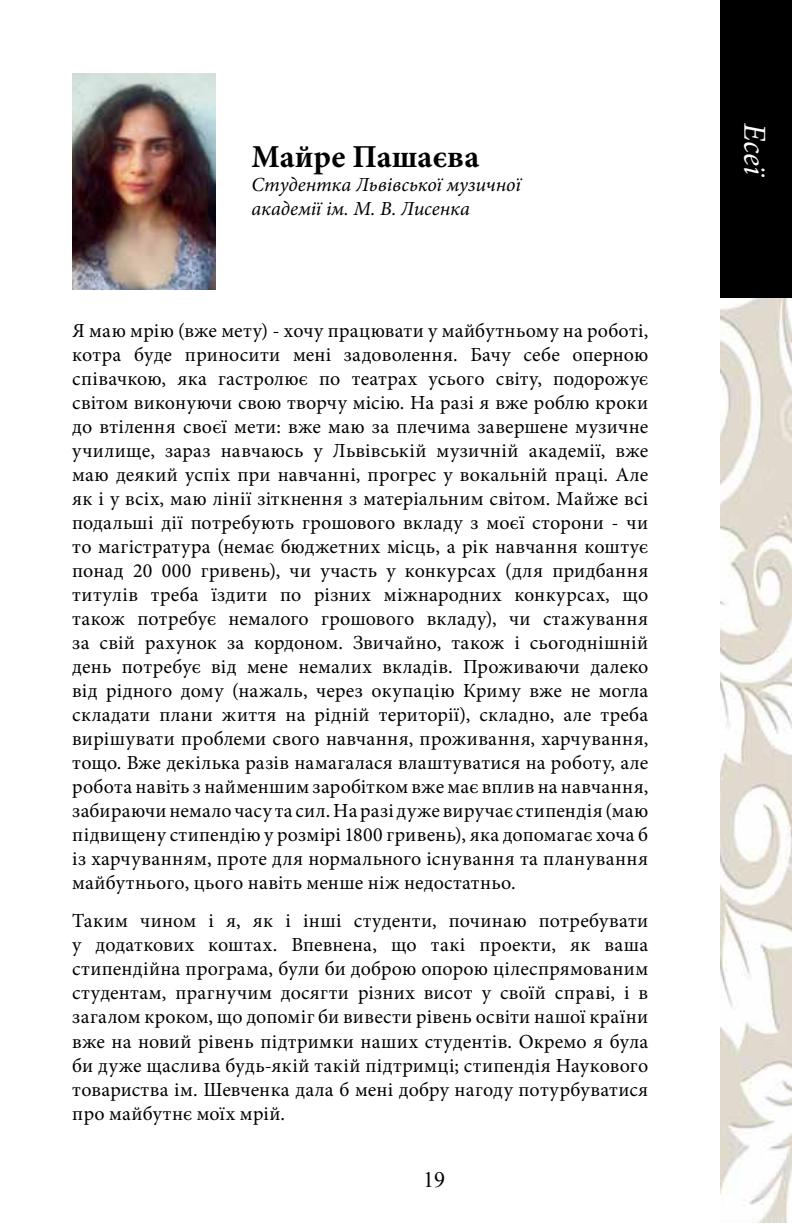
<style>
.page{position:relative;width:792px;height:1224px;background:#fff}
.page>*{position:absolute;margin:0;border:0;box-sizing:border-box;transform-origin:0 0}
.t1{font:700 32px "Minion Pro";letter-spacing:.005em;color:#000}
.t2{font:italic 32px "Minion Pro";color:#fff}
.t3{font:22px "Times New Roman";color:#000}
.t4{font:20px/24px "Minion Pro";letter-spacing:.015em;color:#000;text-align:justify}
.t5{font:italic 20px/24px "Minion Pro";letter-spacing:-.005em;color:#000}
</style>
<div class="page">
<div style="left:720px;top:0;width:72px;height:298px;background:#000"></div>
<img style="left:720px;top:298px;width:72px;height:925px">
<img style="left:72px;top:73px;width:144px;height:216px">
<h1 class="t1" style="left:252px;top:135px;width:229px">Майре Пашаєва</h1>
<p class="t5" style="left:252px;top:173px;width:271px">Студентка Львівської музичної академії ім. М. В. Лисенка</p>
<p class="t4" style="left:72px;top:319px;width:578px">Я маю мрію (вже мету) - хочу працювати у майбутньому на роботі, котра буде приносити мені задоволення. Бачу себе оперною співачкою, яка гастролює по театрах усього світу, подорожує світом виконуючи свою творчу місію. На разі я вже роблю кроки до втілення своєї мети: вже маю за плечима завершене музичне училище, зараз навчаюсь у Львівській музичній академії, вже маю деякий успіх при навчанні, прогрес у вокальній праці. Але як і у всіх, маю лінії зіткнення з матеріальним світом. Майже всі подальші дії потребують грошового вкладу з моєї сторони - чи то магістратура (немає бюджетних місць, а рік навчання коштує понад 20 000 гривень), чи участь у конкурсах (для придбання титулів треба їздити по різних міжнародних конкурсах, що також потребує немалого грошового вкладу), чи стажування за свій рахунок за кордоном. Звичайно, також і сьогоднішній день потребує від мене немалих вкладів. Проживаючи далеко від рідного дому (нажаль, через окупацію Криму вже не могла складати плани життя на рідній території), складно, але треба вирішувати проблеми свого навчання, проживання, харчування, тощо. Вже декілька разів намагалася влаштуватися на роботу, але робота навіть з найменшим заробітком вже має вплив на навчання, забираючи немало часу та сил. На разі дуже виручає стипендія (маю підвищену стипендію у розмірі 1800 гривень), яка допомагає хоча б із харчуванням, проте для нормального існування та планування майбутнього, цього навіть менше ніж недостатньо.</p>
<p class="t4" style="left:72px;top:909px;width:578px">Таким чином і я, як і інші студенти, починаю потребувати у додаткових коштах. Впевнена, що такі проекти, як ваша стипендійна програма, були би доброю опорою цілеспрямованим студентам, прагнучим досягти різних висот у своїй справі, і в загалом кроком, що допоміг би вивести рівень освіти нашої країни вже на новий рівень підтримки наших студентів. Окремо я була би дуже щаслива будь-якій такій підтримці; стипендія Наукового товариства ім. Шевченка дала б мені добру нагоду потурбуватися про майбутнє моїх мрій.</p>
<p class="t3" style="left:423px;top:1164px;width:23px">19</p>
<h1 class="t2" style="left:776px;top:123px;width:56px;rotate:90deg">Есеї</h1>
</div>
